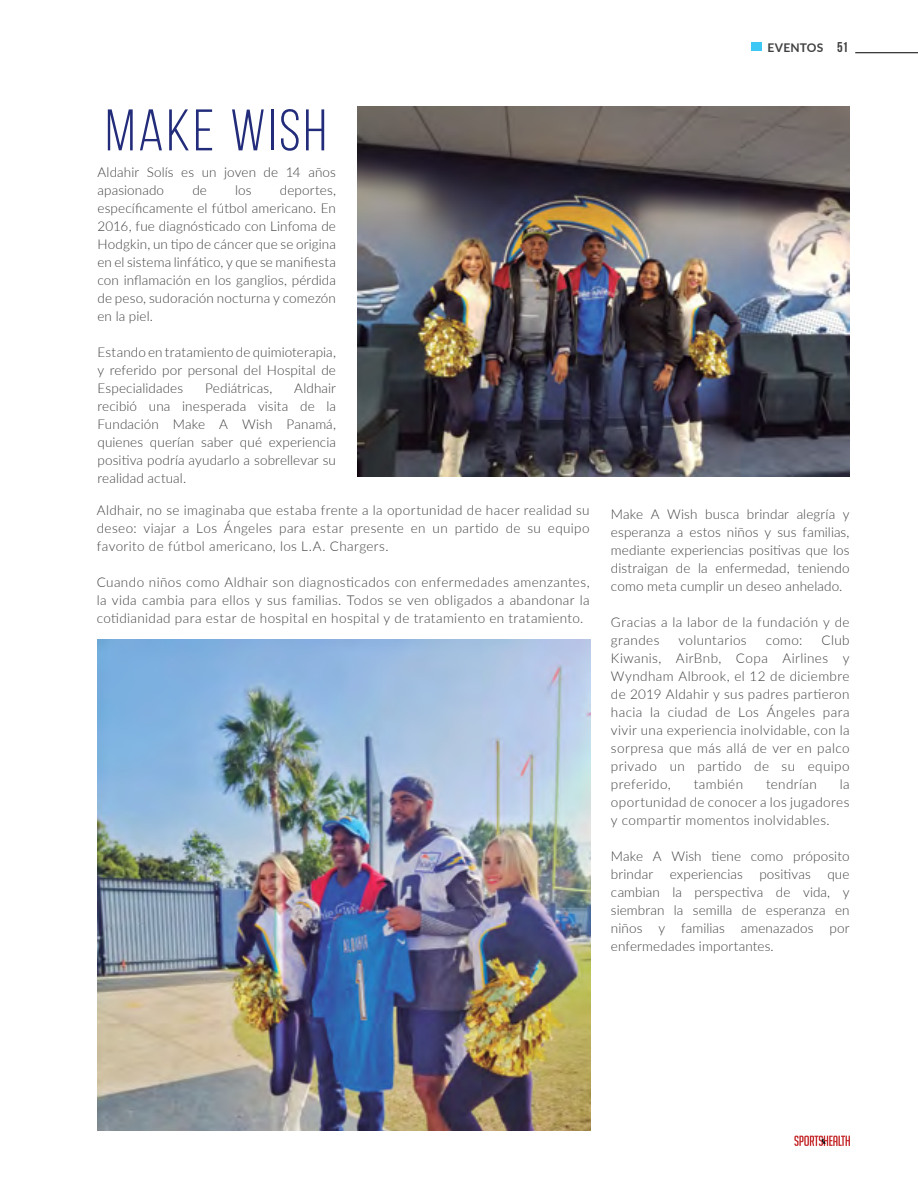
<style>
.page{position:relative;width:918px;height:1188px;background:#fff}
.page>*{position:absolute;margin:0;border:0;box-sizing:border-box;transform-origin:0 0}
.t1{font:58.5px "Bebas Neue";letter-spacing:.055em;color:#222c7a}
.t2{font:300 13.5px/18px "Lato";letter-spacing:.02em;color:#414042;text-align:justify}
.t3{font:700 12px "Lato";letter-spacing:.01em;color:#414042}
.s1{font-family:"Bebas Neue";font-size:14.25px}
</style>
<div class="page">
<svg style="left:794px;top:1136px;width:56px;height:10px"></svg>
<div style="left:751px;top:43px;width:11px;height:8px;background:#3dc7f4"></div>
<hr style="left:855px;top:52px;width:63px;height:1px;background:#000">
<img style="left:357px;top:106px;width:493px;height:370px">
<img style="left:98px;top:640px;width:492px;height:491px">
<p class="t3" style="left:768px;top:39px;width:82px">EVENTOS <span class="s1">51</span></p>
<h1 class="t1" style="left:105px;top:99px;width:223px">MAKE WISH</h1>
<p class="t2" style="left:98px;top:163px;width:240px">Aldahir Solís es un joven de 14 años apasionado</p>
<p class="t2" style="left:98px;top:181px;width:240px;text-indent:182px">deportes, específicamente el fútbol americano. En 2016, fue diagnósticado con Linfoma de Hodgkin, un tipo de cáncer que se origina en el sistema linfático, y que se manifiesta con inflamación en los ganglios, pérdida de peso, sudoración nocturna y comezón en la piel.</p>
<p class="t2" style="left:98px;top:343px;width:240px">Estando en tratamiento de quimioterapia, y referido por personal del Hospital de Especialidades</p>
<p class="t2" style="left:192px;top:181px;width:16px">de</p>
<p class="t2" style="left:235px;top:181px;width:18px">los</p>
<p class="t2" style="left:98px;top:379px;width:240px;text-indent:197px">Aldhair recibió una inesperada visita de la Fundación Make A Wish Panamá, quienes querían saber qué experiencia positiva podría ayudarlo a sobrellevar su realidad actual.</p>
<p class="t2" style="left:205px;top:379px;width:69px">Pediátricas,</p>
<p class="t2" style="left:97px;top:500px;width:494px">Aldhair, no se imaginaba que estaba frente a la oportunidad de hacer realidad su deseo: viajar a Los Ángeles para estar presente en un partido de su equipo favorito de fútbol americano, los L.A. Chargers.</p>
<p class="t2" style="left:97px;top:572px;width:494px">Cuando niños como Aldhair son diagnosticados con enfermedades amenzantes, la vida cambia para ellos y sus familias. Todos se ven obligados a abandonar la cotidianidad para estar de hospital en hospital y de tratamiento en tratamiento.</p>
<p class="t2" style="left:611px;top:505px;width:240px">Make A Wish busca brindar alegría y esperanza a estos niños y sus familias, mediante experiencias positivas que los distraigan de la enfermedad, teniendo como meta cumplir un deseo anhelado.</p>
<p class="t2" style="left:611px;top:613px;width:240px">Gracias a la labor de la fundación y de grandes</p>
<p class="t2" style="left:611px;top:631px;width:240px;text-indent:211px">Club Kiwanis, AirBnb, Copa Airlines y Wyndham Albrook, el 12 de diciembre de 2019 Aldahir y sus padres partieron hacia la ciudad de Los Ángeles para vivir una experiencia inolvidable, con la sorpresa que más allá de ver en palco privado un partido de su equipo preferido,</p>
<p class="t2" style="left:678px;top:631px;width:70px">voluntarios</p>
<p class="t2" style="left:766px;top:631px;width:38px">como:</p>
<p class="t2" style="left:611px;top:775px;width:240px;text-indent:229px">la oportunidad de conocer a los jugadores y compartir momentos inolvidables.</p>
<p class="t2" style="left:611px;top:847px;width:240px">Make A Wish tiene como próposito brindar experiencias positivas que cambian la perspectiva de vida, y siembran la semilla de esperanza en niños y familias amenazados por enfermedades importantes.</p>
<p class="t2" style="left:694px;top:775px;width:51px">también</p>
<p class="t2" style="left:766px;top:775px;width:52px">tendrían</p>
</div>
